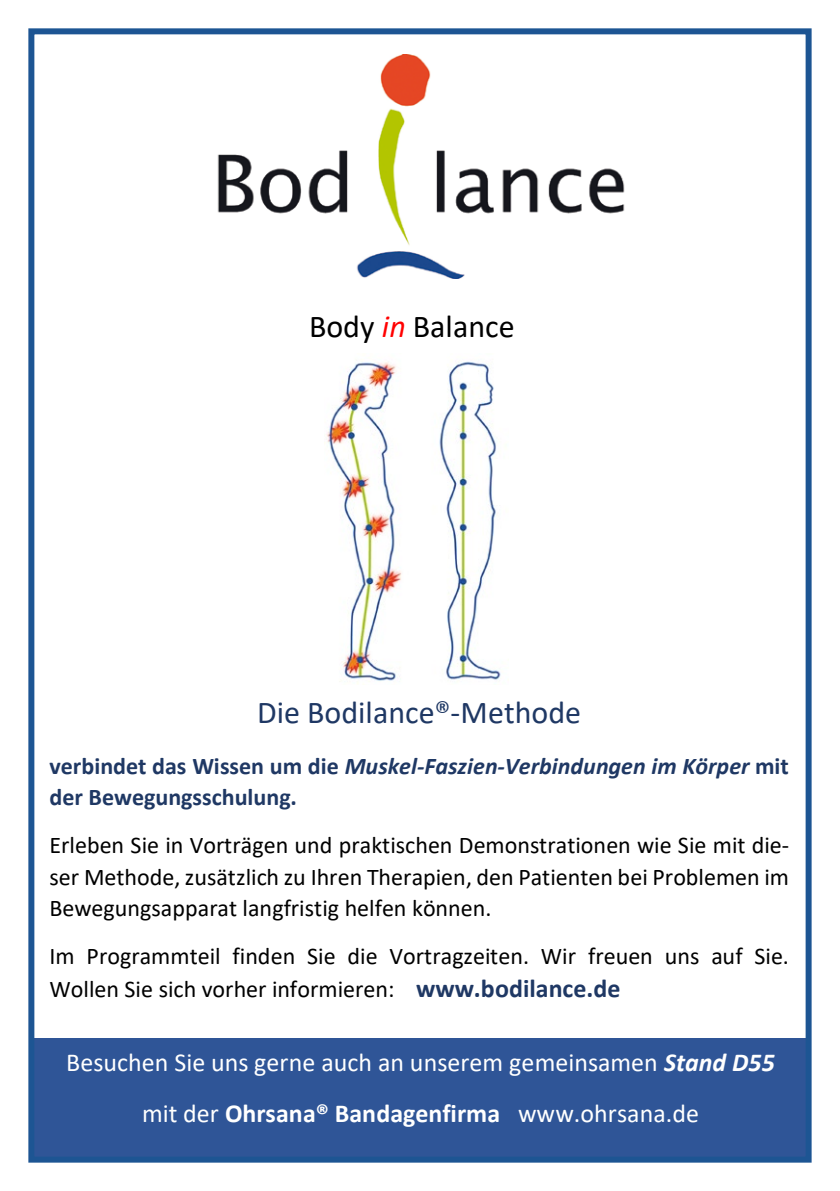
<style>
.page{position:relative;width:840px;height:1191px;background:#fff}
.page>*{position:absolute;margin:0;border:0;box-sizing:border-box;transform-origin:0 0}
.t1{font:32px "Calibri";color:#1f3864}
.t2{font:32px "Calibri";color:#000}
.t3{font:26px/50.2px "Calibri";color:#fff;text-align:center}
.t4{font:24px/31.6px "Calibri";color:#000;text-align:justify}
.t5{font:700 24px/31.6px "Calibri";color:#1f3864}
.s1{font-style:italic;color:#f00}
.s2{font-style:italic}
.s3{font-weight:700;font-size:26px;color:#1f3864}
.s4{font-weight:700;font-style:italic}
.s5{font-weight:700}
</style>
<div class="page">
<div style="left:34px;top:1038px;width:771px;height:122px;background:#2f5597"></div>
<div style="left:28px;top:28px;width:783px;height:1134px;border:6px solid #1d5593"></div>
<img style="left:217px;top:54px;width:408px;height:224px">
<img style="left:324px;top:361px;width:177px;height:323px">
<h1 class="t2" style="left:309px;top:304px;width:207px">Body <span class="s1">in</span> Balance</h1>
<h1 class="t1" style="left:257px;top:690px;width:325px">Die Bodilance®-Methode</h1>
<p class="t5" style="left:49px;top:749px;width:740px">verbindet das Wissen um die <span class="s2">Muskel-Faszien-Verbindungen im Körper</span> mit der Bewegungsschulung.</p>
<p class="t4" style="left:49px;top:828px;width:740px">Erleben Sie in Vorträgen und praktischen Demonstrationen wie Sie mit die&shy;ser Methode, zusätzlich zu Ihren Therapien, den Patienten bei Problemen im Bewegungsapparat langfristig helfen können.</p>
<p class="t4" style="left:49px;top:938px;width:740px;line-height:33.6px">Im Programmteil finden Sie die Vortragzeiten. Wir freuen uns auf Sie.<br>Wollen Sie sich vorher informieren: <span class="s3">www.bodilance.de</span></p>
<p class="t3" style="left:66px;top:1037px;width:709px">Besuchen Sie uns gerne auch an unserem gemeinsamen <span class="s4">Stand D55 </span>mit der <span class="s5">Ohrsana® Bandagenfirma</span> www.ohrsana.de</p>
</div>
